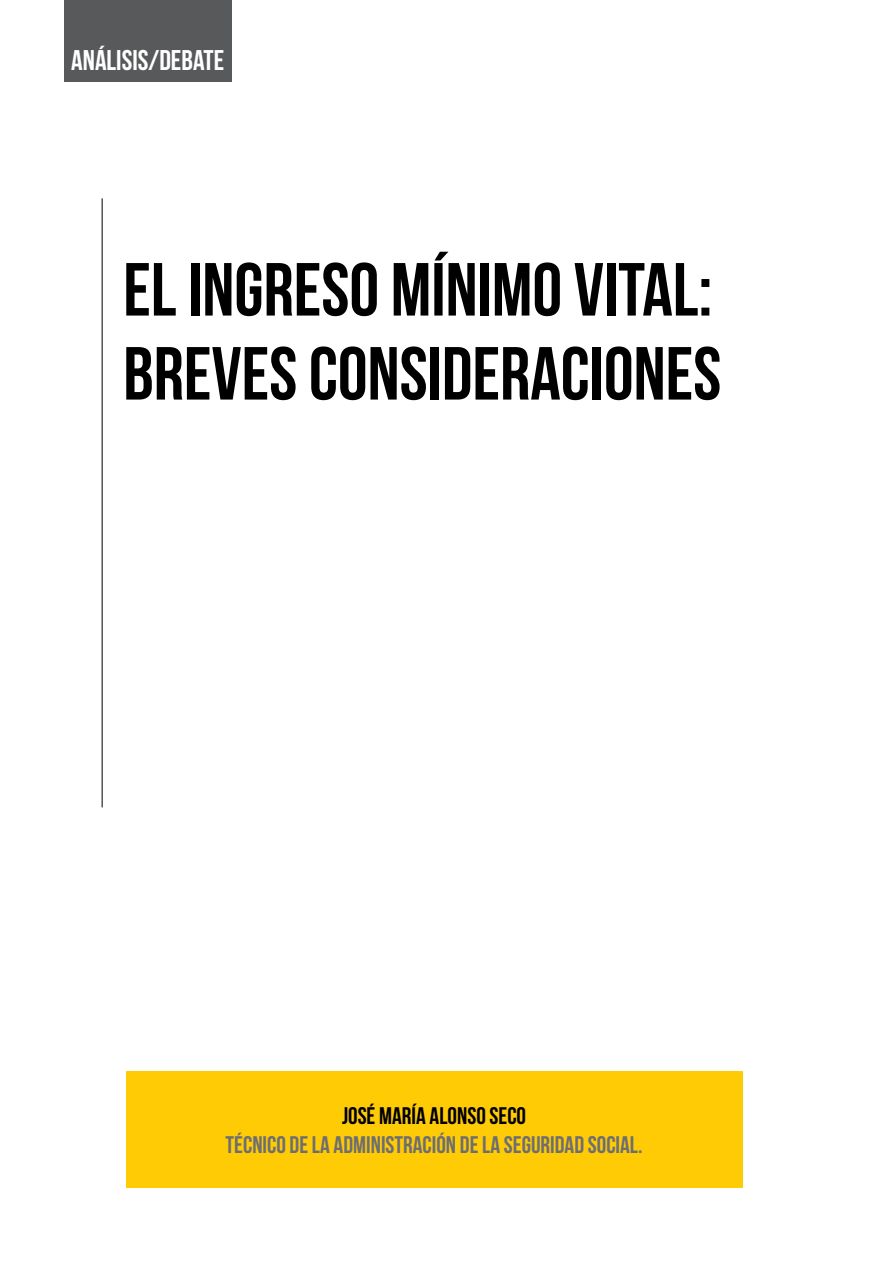
<style>
.page{position:relative;width:893px;height:1263px;background:#fff}
.page>*{position:absolute;margin:0;border:0;box-sizing:border-box;transform-origin:0 0}
.t1{font:75px/84px "Bebas Neue";color:#000}
.t2{font:28.5px "Bebas Neue";color:#fff}
.t3{font:24px "Bebas Neue";color:#6d6e71}
.t4{font:24px "Bebas Neue";color:#000}
</style>
<div class="page">
<div style="left:64px;top:0;width:168px;height:75px;background:#58595b"></div>
<div style="left:64px;top:75px;width:168px;height:6px;background:#58595b"></div>
<div style="left:126px;top:1072px;width:616px;height:116px;background:#ffcb05"></div>
<hr style="left:102px;top:198px;width:1px;height:609px;background:#000">
<p class="t2" style="left:71px;top:45px;width:155px">ANÁLISIS/DEBATE</p>
<h1 class="t1" style="left:123px;top:247px;width:599px">EL INGRESO MÍNIMO VITAL:<br>BREVES CONSIDERACIONES</h1>
<p class="t4" style="left:342px;top:1102px;width:186px">JOSÉ MARÍA ALONSO SECO</p>
<p class="t3" style="left:226px;top:1131px;width:418px">TÉCNICO DE LA ADMINISTRACIÓN DE LA SEGURIDAD SOCIAL.</p>
</div>
